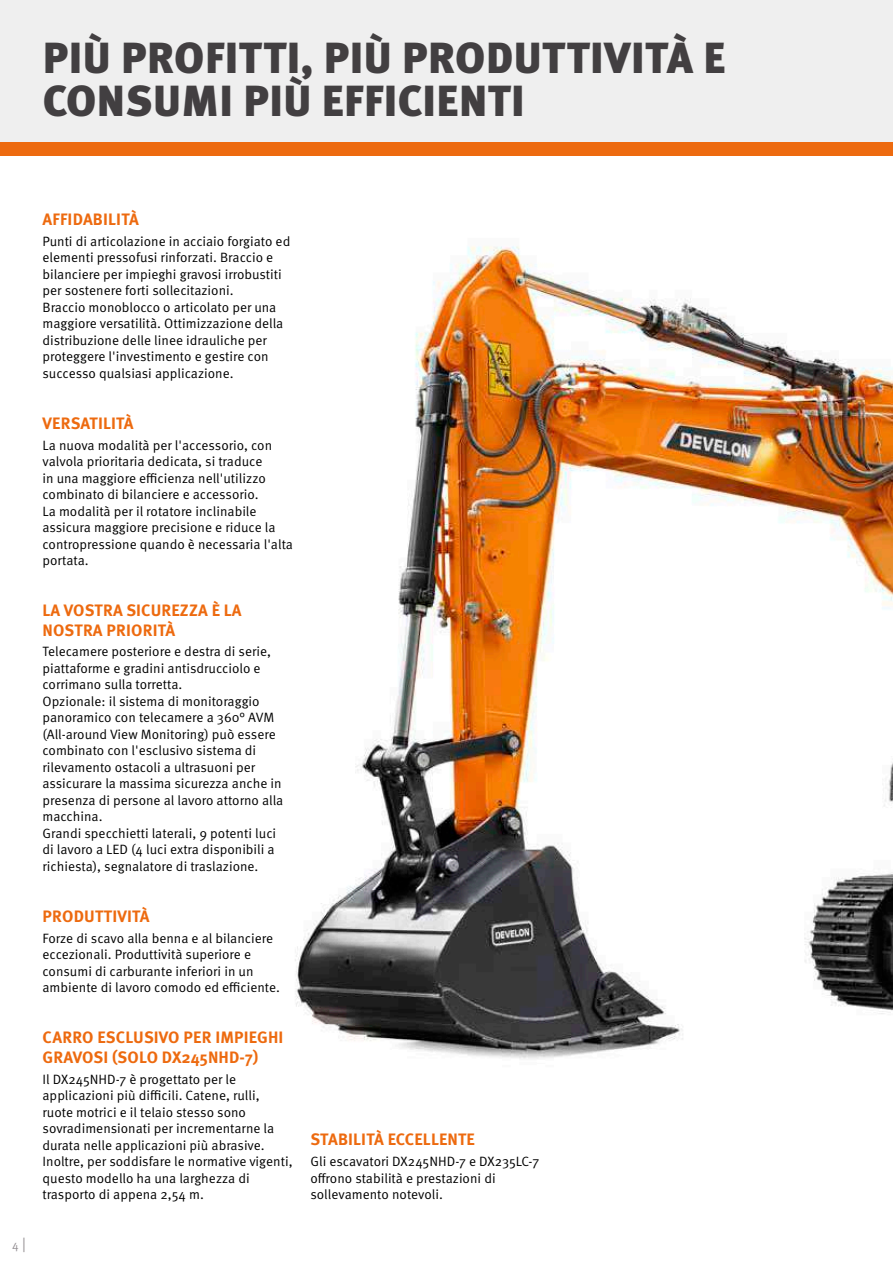
<style>
.page{position:relative;width:893px;height:1263px;background:#fff}
.page>*{position:absolute;margin:0;border:0;box-sizing:border-box;transform-origin:0 0}
.t1{font:900 43.5px/43.5px "Meta Pro";letter-spacing:.01em;color:#423f41}
.t2{font:700 16.5px/19.5px "Meta Pro";letter-spacing:.01em;color:#ed6a0f}
.t3{font:13.5px/16.5px "Meta Pro Norm";color:#000}
.t4{font:12px "Meta Pro Norm";color:#979296}
.s1{font-size:15px}
</style>
<div class="page">
<img style="left:295px;top:246px;width:598px;height:813px">
<div style="left:0;top:141px;width:893px;height:15px;background:#ed6a0f"></div>
<div style="left:0;top:0;width:893px;height:141px;background:#efefef"></div>
<h1 class="t1" style="left:43px;top:34px;width:684px">PIÙ PROFITTI, PIÙ PRODUTTIVITÀ E<br>CONSUMI PIÙ EFFICIENTI</h1>
<p class="t4" style="left:12px;top:1235px;width:15px">4 <span class="s1">|</span></p>
<p class="t2" style="left:43px;top:209px;width:98px">AFFIDABILITÀ</p>
<p class="t3" style="left:43px;top:232px;width:249px">Punti di articolazione in acciaio forgiato ed elementi pressofusi rinforzati. Braccio e bilanciere per impieghi gravosi irrobustiti per sostenere forti sollecitazioni.<br>Braccio monoblocco o articolato per una maggiore versatilità. Ottimizzazione della distribuzione delle linee idrauliche per proteggere l'investimento e gestire con successo qualsiasi applicazione.</p>
<p class="t2" style="left:43px;top:412px;width:93px">VERSATILITÀ</p>
<p class="t3" style="left:43px;top:436px;width:252px">La nuova modalità per l'accessorio, con valvola prioritaria dedicata, si traduce<br>in una maggiore efficienza nell'utilizzo combinato di bilanciere e accessorio.<br>La modalità per il rotatore inclinabile assicura maggiore precisione e riduce la contropressione quando è necessaria l'alta portata.</p>
<p class="t2" style="left:43px;top:600px;width:200px">LA VOSTRA SICUREZZA È LA<br>NOSTRA PRIORITÀ</p>
<p class="t3" style="left:43px;top:643px;width:242px">Telecamere posteriore e destra di serie, piattaforme e gradini antisdrucciolo e corrimano sulla torretta.<br>Opzionale: il sistema di monitoraggio panoramico con telecamere a 360° AVM (All-around View Monitoring) può essere combinato con l'esclusivo sistema di rilevamento ostacoli a ultrasuoni per assicurare la massima sicurezza anche in presenza di persone al lavoro attorno alla macchina.<br>Grandi specchietti laterali, 9 potenti luci di lavoro a LED (4 luci extra disponibili a richiesta), segnalatore di traslazione.</p>
<p class="t2" style="left:43px;top:905px;width:109px">PRODUTTIVITÀ</p>
<p class="t3" style="left:43px;top:929px;width:239px">Forze di scavo alla benna e al bilanciere eccezionali. Produttività superiore e consumi di carburante inferiori in un ambiente di lavoro comodo ed efficiente.</p>
<p class="t2" style="left:43px;top:1027px;width:242px">CARRO ESCLUSIVO PER IMPIEGHI<br>GRAVOSI (SOLO DX245NHD-7)</p>
<p class="t3" style="left:43px;top:1070px;width:252px">Il DX245NHD-7 è progettato per le applicazioni più difficili. Catene, rulli, ruote motrici e il telaio stesso sono sovradimensionati per incrementarne la durata nelle applicazioni più abrasive.<br>Inoltre, per soddisfare le normative vigenti, questo modello ha una larghezza di trasporto di appena 2,54 m.</p>
<p class="t2" style="left:310px;top:1129px;width:166px">STABILITÀ ECCELLENTE</p>
<p class="t3" style="left:310px;top:1152px;width:230px">Gli escavatori DX245NHD-7 e DX235LC-7 offrono stabilità e prestazioni di sollevamento notevoli.</p>
</div>
